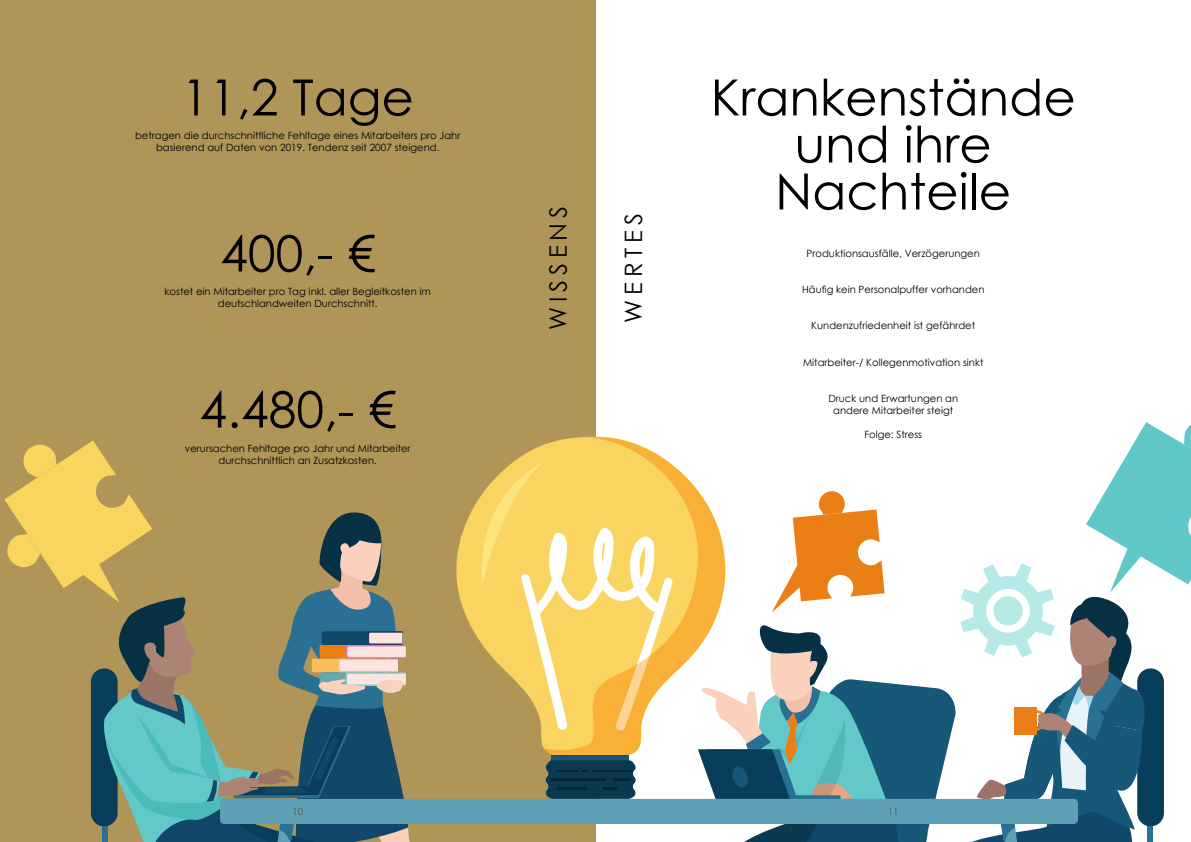
<style>
.page{position:relative;width:1191px;height:842px;background:#fff}
.page>*{position:absolute;margin:0;border:0;box-sizing:border-box;transform-origin:0 0}
.t1{font:50px/47px "Century Gothic";color:#000;text-align:center}
.t2{font:24px "Century Gothic";letter-spacing:.2em;color:#000}
.t3{font:10px/12px "Century Gothic";color:#000;text-align:center}
.t4{font:10px "Century Gothic";color:#575756}
</style>
<div class="page">
<div style="left:0;top:0;width:595px;height:842px;background:#af9558"></div>
<div style="left:220px;top:799px;width:858px;height:25px;background:#5ea0b5;border-radius:4px"></div>
<svg style="left:456px;top:436px;width:147px;height:312px"></svg>
<div style="left:551px;top:755px;width:78px;height:8px;background:#175777"></div>
<svg style="left:545px;top:760px;width:91px;height:39px;background:#133e50"></svg>
<svg style="left:481px;top:462px;width:63px;height:271px"></svg>
<svg style="left:4px;top:440px;width:407px;height:402px"></svg>
<svg style="left:698px;top:422px;width:493px;height:420px"></svg>
<svg style="left:544px;top:437px;width:181px;height:319px;fill:#fad460"></svg>
<h1 class="t1" style="left:181px;top:73px;width:234px">11,2 Tage</h1>
<p class="t3" style="left:135px;top:130px;width:327px">betragen die durchschnittliche Fehltage eines Mitarbeiters pro Jahr basierend auf Daten von 2019. Tendenz seit 2007 steigend.</p>
<h1 class="t1" style="left:220px;top:229px;width:157px">400,- €</h1>
<p class="t3" style="left:165px;top:286px;width:268px">kostet ein Mitarbeiter pro Tag inkl. aller Begleitkosten im deutschlandweiten Durchschnitt.</p>
<h1 class="t1" style="left:199px;top:385px;width:198px">4.480,- €</h1>
<p class="t3" style="left:185px;top:442px;width:227px">verursachen Fehltage pro Jahr und Mitarbeiter durchschnittlich an Zusatzkosten.</p>
<h2 class="t2" style="left:541px;top:330px;width:125px;rotate:-90deg">WISSENS</h2>
<h2 class="t2" style="left:616px;top:323px;width:111px;rotate:-90deg">WERTES</h2>
<h1 class="t1" style="left:710px;top:73px;width:367px">Krankenstände und ihre<br>Nachteile</h1>
<p class="t3" style="left:806px;top:248px;width:175px">Produktionsausfälle, Verzögerungen</p>
<p class="t3" style="left:802px;top:284px;width:184px">Häufig kein Personalpuffer vorhanden</p>
<p class="t3" style="left:811px;top:320px;width:165px">Kundenzufriedenheit ist gefährdet</p>
<p class="t3" style="left:803px;top:356px;width:182px">Mitarbeiter-/ Kollegenmotivation sinkt</p>
<p class="t3" style="left:828px;top:392px;width:131px">Druck und Erwartungen an andere Mitarbeiter steigt</p>
<p class="t3" style="left:864px;top:428px;width:59px">Folge: Stress</p>
<p class="t4" style="left:292px;top:805px;width:13px">10</p>
<p class="t4" style="left:887px;top:805px;width:13px">11</p>
</div>
